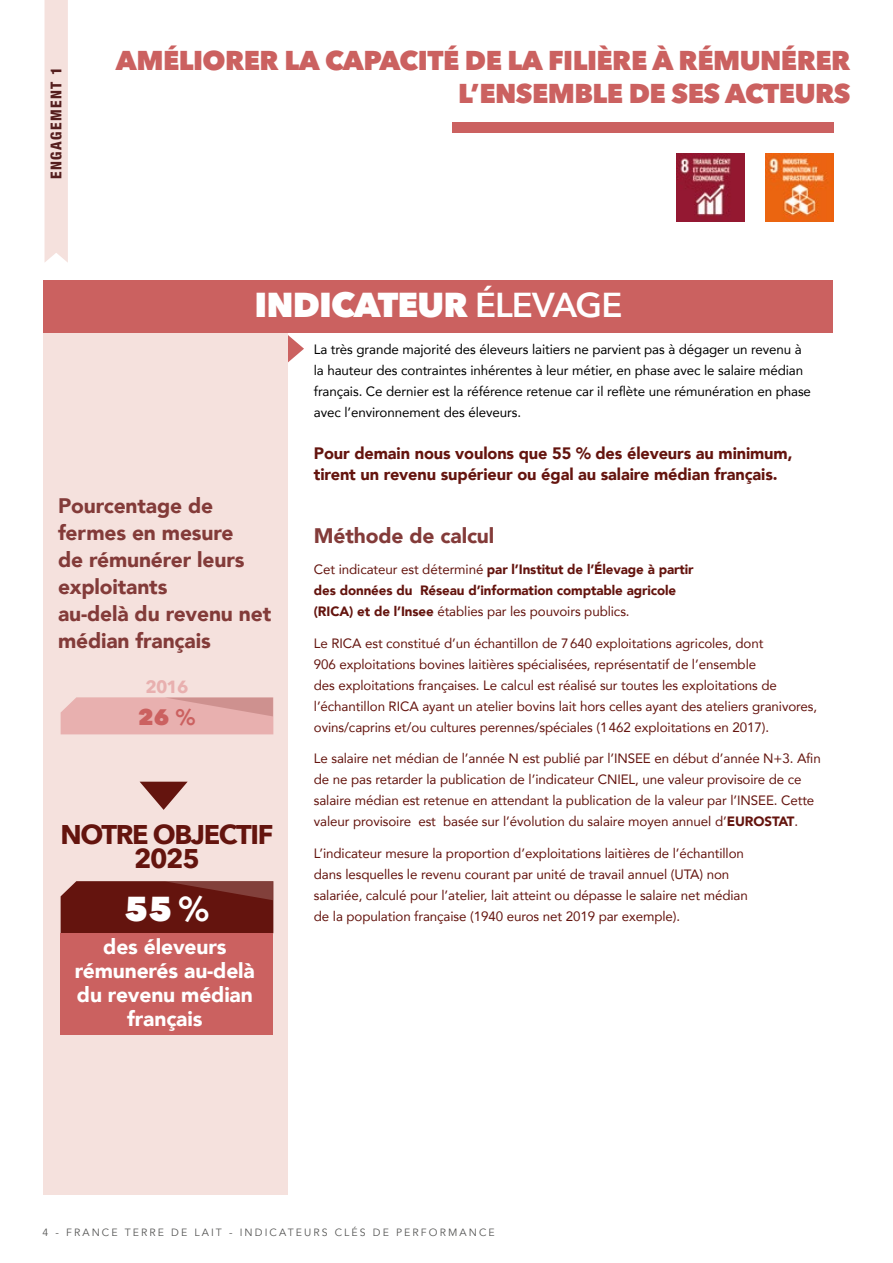
<style>
.page{position:relative;width:893px;height:1263px;background:#fff}
.page>*{position:absolute;margin:0;border:0;box-sizing:border-box;transform-origin:0 0}
.t1{font:800 34.5px "Avenir Next";letter-spacing:-.025em;color:#fff}
.t2{font:800 27px/33px "Avenir Next LT Pro";letter-spacing:-.02em;color:#cb6160;text-align:right}
.t3{font:700 27px/24px "Avenir Next";letter-spacing:-.05em;color:#64140e;text-align:center}
.t4{font:800 22.35px "Avenir Next";color:#cb6160}
.t5{font:900 21px/27px "Avenir";letter-spacing:-.005em;color:#833b39}
.t6{font:900 21px/24px "Avenir";letter-spacing:-.005em;color:#fff;text-align:center}
.t7{font:700 17.55px "Avenir Next";color:#e8b0af}
.t8{font:900 16.5px/21px "Avenir";letter-spacing:-.005em;color:#64140e}
.t9{font:800 condensed 15px "Helvetica Neue LT Pro";letter-spacing:.1em;color:#551e1e}
.t10{font:13.5px/21px "Avenir";letter-spacing:-.005em;color:#64140e}
.t11{font:13.5px/21px "Avenir";letter-spacing:-.005em;color:#000}
.t12{font:900 13.5px/21px "Avenir";letter-spacing:-.005em;color:#64140e}
.t13{font:10.5px "Avenir";letter-spacing:.2em;color:#575756}
.s1{font-weight:600}
.s2{font-weight:400}
.s3{font-weight:900}
</style>
<div class="page">
<div style="left:452px;top:123px;width:381px;height:10px;background:#cb6160"></div>
<svg style="left:288px;top:335px;width:16px;height:28px"></svg>
<div style="left:44px;top:332px;width:244px;height:863px;background:#f5e1dd"></div>
<svg style="left:61px;top:697px;width:212px;height:37px"></svg>
<svg style="left:61px;top:881px;width:212px;height:52px"></svg>
<svg style="left:140px;top:782px;width:48px;height:28px"></svg>
<div style="left:61px;top:933px;width:212px;height:101px;background:#cb6160"></div>
<div style="left:44px;top:280px;width:789px;height:53px;background:#cb6160"></div>
<div style="left:45px;top:0;width:23px;height:262px;background:#f5e1dd"></div>
<img style="left:677px;top:153px;width:68px;height:68px">
<img style="left:765px;top:153px;width:68px;height:68px">
<p class="t9" style="left:47px;top:179px;width:114px;rotate:-90deg">ENGAGEMENT 1</p>
<h2 class="t2" style="left:116px;top:43px;width:736px">AMÉLIORER LA CAPACITÉ DE LA FILIÈRE À RÉMUNÉRER<br>L’ENSEMBLE DE SES ACTEURS</h2>
<h1 class="t1" style="left:255px;top:283px;width:369px">INDICATEUR <span class="s1">ÉLEVAGE</span></h1>
<p class="t11" style="left:314px;top:338px;width:499px">La très grande majorité des éleveurs laitiers ne parvient pas à dégager un revenu à la hauteur des contraintes inhérentes à leur métier, en phase avec le salaire médian français. Ce dernier est la référence retenue car il reflète une rémunération en phase avec l’environnement des éleveurs.</p>
<p class="t8" style="left:314px;top:442px;width:480px">Pour demain nous voulons que 55 % des éleveurs au minimum, tirent un revenu supérieur ou égal au salaire médian français.</p>
<h3 class="t5" style="left:58px;top:492px;width:215px">Pourcentage de fermes en mesure<br>de rémunérer leurs exploitants<br>au-delà du revenu net médian français</h3>
<p class="t7" style="left:146px;top:671px;width:44px">2016</p>
<h3 class="t4" style="left:138px;top:703px;width:59px">26 <span class="s1">%</span></h3>
<h2 class="t3" style="left:61px;top:822px;width:214px">NOTRE OBJECTIF<br>2025</h2>
<h1 class="t1" style="left:124px;top:888px;width:87px">55<span class="s1">%</span></h1>
<h3 class="t6" style="left:75px;top:934px;width:182px">des éleveurs rémunerés au-delà du revenu médian français</h3>
<h3 class="t5" style="left:314px;top:521px;width:182px">Méthode de calcul</h3>
<p class="t12" style="left:314px;top:558px;width:381px"><span class="s2">Cet indicateur est déterminé</span> par l’Institut de l’Élevage à partir des données du Réseau d’information comptable agricole (RICA) et de l’Insee <span class="s2">établies par les pouvoirs publics.</span></p>
<p class="t10" style="left:314px;top:632px;width:505px">Le RICA est constitué d’un échantillon de 7640 exploitations agricoles, dont<br>906 exploitations bovines laitières spécialisées, représentatif de l’ensemble<br>des exploitations françaises. Le calcul est réalisé sur toutes les exploitations de l’échantillon RICA ayant un atelier bovins lait hors celles ayant des ateliers granivores, ovins/caprins et/ou cultures perennes/spéciales (1462 exploitations en 2017).</p>
<p class="t10" style="left:314px;top:747px;width:508px">Le salaire net médian de l’année N est publié par l’INSEE en début d’année N+3. Afin de ne pas retarder la publication de l’indicateur CNIEL, une valeur provisoire de ce salaire médian est retenue en attendant la publication de la valeur par l’INSEE. Cette valeur provisoire est basée sur l’évolution du salaire moyen annuel d’<span class="s3">EUROSTAT</span>.</p>
<p class="t10" style="left:314px;top:842px;width:435px">L’indicateur mesure la proportion d’exploitations laitières de l’échantillon dans lesquelles le revenu courant par unité de travail annuel (UTA) non salariée, calculé pour l’atelier, lait atteint ou dépasse le salaire net médian de la population française (1940 euros net 2019 par exemple).</p>
<p class="t13" style="left:43px;top:1226px;width:454px">4 - FRANCE TERRE DE LAIT - INDICATEURS CLÉS DE PERFORMANCE</p>
</div>
